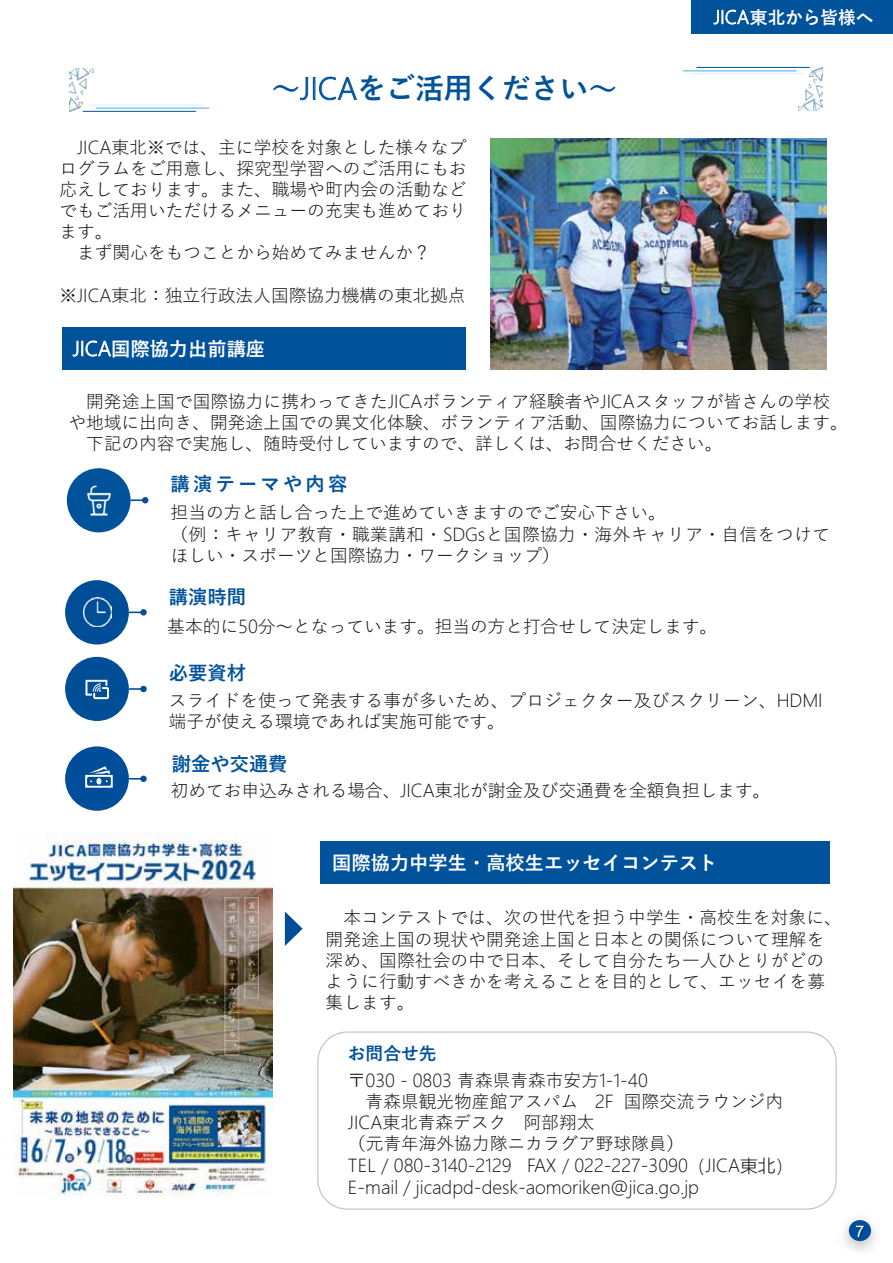
<style>
.page{position:relative;width:893px;height:1263px;background:#fff}
.page>*{position:absolute;margin:0;border:0;box-sizing:border-box;transform-origin:0 0}
.t1{font:700 28.95px "Yu Gothic";color:#00529b}
.t2{font:700 19.2px "Yu Gothic";color:#fff}
.t3{font:700 19.2px "Yu Gothic";color:#00529b}
.t4{font:700 19.2px "Yu Gothic";letter-spacing:.17em;color:#00529b}
.t5{font:17.7px/21.1px "Yu Gothic";color:#161112}
.t6{font:17.7px/21.1px "Microsoft Ya Hei UI Light";color:#161112}
.t7{font:700 17.7px "Yu Gothic";color:#fff}
.t8{font:700 17.7px "Yu Gothic";color:#00529b}
.t9{font:16.05px "Arial";color:#fff}
.s1{font-family:"Microsoft Ya Hei UI Light";font-weight:400}
.s2{font-family:"Microsoft Ya Hei UI Light"}
.s3{font-family:"Yu Gothic"}
</style>
<div class="page">
<img style="left:491px;top:138px;width:336px;height:232px">
<div style="left:691px;top:0;width:202px;height:33px;background:#00529b"></div>
<svg style="left:714px;top:9px;width:35px;height:15px"></svg>
<svg style="left:300px;top:77px;width:8px;height:24px"></svg>
<div style="left:313px;top:77px;width:2px;height:23px;border:1px solid #00529b"></div>
<svg style="left:319px;top:76px;width:38px;height:25px"></svg>
<div style="left:63px;top:327px;width:403px;height:43px;background:#00529b"></div>
<svg style="left:73px;top:340px;width:38px;height:17px"></svg>
<img style="left:14px;top:832px;width:258px;height:364px">
<svg style="left:285px;top:911px;width:18px;height:35px"></svg>
<img style="left:843px;top:1232px;width:2px;height:8px">
<img style="left:845px;top:1219px;width:31px;height:32px">
<img style="left:70px;top:69px;width:26px;height:42px">
<hr style="left:83px;top:111px;width:113px;height:1px;background:#00529b">
<hr style="left:96px;top:108px;width:113px;height:1px;background:#43aee3">
<hr style="left:89px;top:105px;width:113px;height:1px;background:#d8f0f5">
<img style="left:796px;top:67px;width:27px;height:43px">
<hr style="left:696px;top:67px;width:114px;height:1px;background:#00529b">
<hr style="left:683px;top:70px;width:113px;height:1px;background:#43aee3">
<hr style="left:690px;top:73px;width:114px;height:1px;background:#d8f0f5">
<div style="left:321px;top:841px;width:509px;height:43px;background:#00529b"></div>
<div style="left:65px;top:746px;width:64px;height:65px;background:#004e99;border-radius:50%"></div>
<div style="left:140px;top:775px;width:7px;height:7px;background:#004e98;border-radius:50%"></div>
<svg style="left:85px;top:766px;width:28px;height:22px"></svg>
<div style="left:65px;top:580px;width:64px;height:64px;background:#004e98;border-radius:50%"></div>
<svg style="left:129px;top:611px;width:11px;height:2px"></svg>
<div style="left:140px;top:609px;width:7px;height:6px;background:#004e98;border-radius:50%"></div>
<img style="left:83px;top:598px;width:29px;height:29px">
<div style="left:67px;top:468px;width:64px;height:64px;background:#00529b;border-radius:50%"></div>
<img style="left:87px;top:485px;width:24px;height:31px">
<svg style="left:131px;top:497px;width:17px;height:6px"></svg>
<div style="left:65px;top:657px;width:64px;height:64px;background:#004e98;border-radius:50%"></div>
<svg style="left:86px;top:680px;width:23px;height:19px"></svg>
<svg style="left:129px;top:688px;width:11px;height:2px"></svg>
<div style="left:140px;top:686px;width:7px;height:6px;background:#004e98;border-radius:50%"></div>
<div style="left:317px;top:1031px;width:520px;height:179px;border:1px solid #c2c4c7;border-radius:30px"></div>
<h1 class="t1" style="left:271px;top:72px;width:347px">～<span class="s1">JICA</span>をご活用ください～</h1>
<p class="t5" style="left:77px;top:134px;width:391px"><span class="s2">JICA</span>東北※では、主に学校を対象とした様々なプ</p>
<p class="t5" style="left:59px;top:155px;width:409px">ログラムをご用意し、探究型学習へのご活用にもお</p>
<p class="t5" style="left:59px;top:176px;width:409px">応えしております。また、職場や町内会の活動など</p>
<p class="t5" style="left:59px;top:198px;width:409px">でもご活用いただけるメニューの充実も進めており</p>
<p class="t5" style="left:59px;top:219px;width:55px">ます。</p>
<p class="t5" style="left:77px;top:240px;width:355px">まず関心をもつことから始めてみませんか？</p>
<p class="t5" style="left:59px;top:283px;width:408px">※<span class="s2">JICA</span>東北：独立行政法人国際協力機構の東北拠点</p>
<p class="t2" style="left:73px;top:338px;width:194px"><span class="s1">JICA</span>国際協力出前講座</p>
<p class="t7" style="left:714px;top:7px;width:161px"><span class="s1">JICA</span>東北から皆様へ</p>
<p class="t5" style="left:86px;top:388px;width:746px">開発途上国で国際協力に携わってきた<span class="s2">JICA</span>ボランティア経験者や<span class="s2">JICA</span>スタッフが皆さんの学校</p>
<p class="t5" style="left:68px;top:409px;width:781px">や地域に出向き、開発途上国での異文化体験、ボランティア活動、国際協力についてお話します。</p>
<p class="t5" style="left:86px;top:430px;width:638px">下記の内容で実施し、随時受付していますので、詳しくは、お問合せください。</p>
<p class="t4" style="left:171px;top:474px;width:178px">講演テーマや内容</p>
<p class="t5" style="left:171px;top:500px;width:661px">担当の方と話し合った上で進めていきますのでご安心下さい。<br>（例：キャリア教育・職業講和・<span class="s2">SDGs</span>と国際協力・海外キャリア・自信をつけてほしい・スポーツと国際協力・ワークショップ）</p>
<p class="t3" style="left:169px;top:586px;width:79px">講演時間</p>
<p class="t5" style="left:167px;top:614px;width:551px">基本的に<span class="s2">50</span>分～となっています。担当の方と打合せして決定します。</p>
<p class="t3" style="left:169px;top:662px;width:79px">必要資材</p>
<p class="t5" style="left:169px;top:687px;width:655px">スライドを使って発表する事が多いため、プロジェクター及びスクリーン、<span class="s2">HDMI</span>端子が使える環境であれば実施可能です。</p>
<p class="t3" style="left:172px;top:753px;width:117px">謝金や交通費</p>
<p class="t5" style="left:171px;top:778px;width:601px">初めてお申込みされる場合、<span class="s2">JICA</span>東北が謝金及び交通費を全額負担します。</p>
<p class="t2" style="left:332px;top:852px;width:387px">国際協力中学生・高校生エッセイコンテスト</p>
<p class="t5" style="left:326px;top:905px;width:518px;text-indent:18px">本コンテストでは、次の世代を担う中学生・高校生を対象に、開発途上国の現状や開発途上国と日本との関係について理解を深め、国際社会の中で日本、そして自分たち一人ひとりがどのように行動すべきかを考えることを目的として、エッセイを募集します。</p>
<p class="t8" style="left:348px;top:1043px;width:90px">お問合せ先</p>
<p class="t6" style="left:348px;top:1069px;width:301px"><span class="s3">〒</span>030－0803 <span class="s3">青森県青森市安方</span>1-1-40</p>
<p class="t5" style="left:348px;top:1089px;width:437px;text-indent:18px">青森県観光物産館アスパム <span class="s2">2F</span> 国際交流ラウンジ内<br><span class="s2">JICA</span>東北青森デスク 阿部翔太<br>（元青年海外協力隊ニカラグア野球隊員）</p>
<p class="t6" style="left:348px;top:1155px;width:447px">TEL／080-3140-2129 FAX／022-227-3090（JICA東北）<br>E-mail／jicadpd-desk-aomoriken@jica.go.jp</p>
<p class="t9" style="left:855px;top:1220px;width:10px">7</p>
</div>
